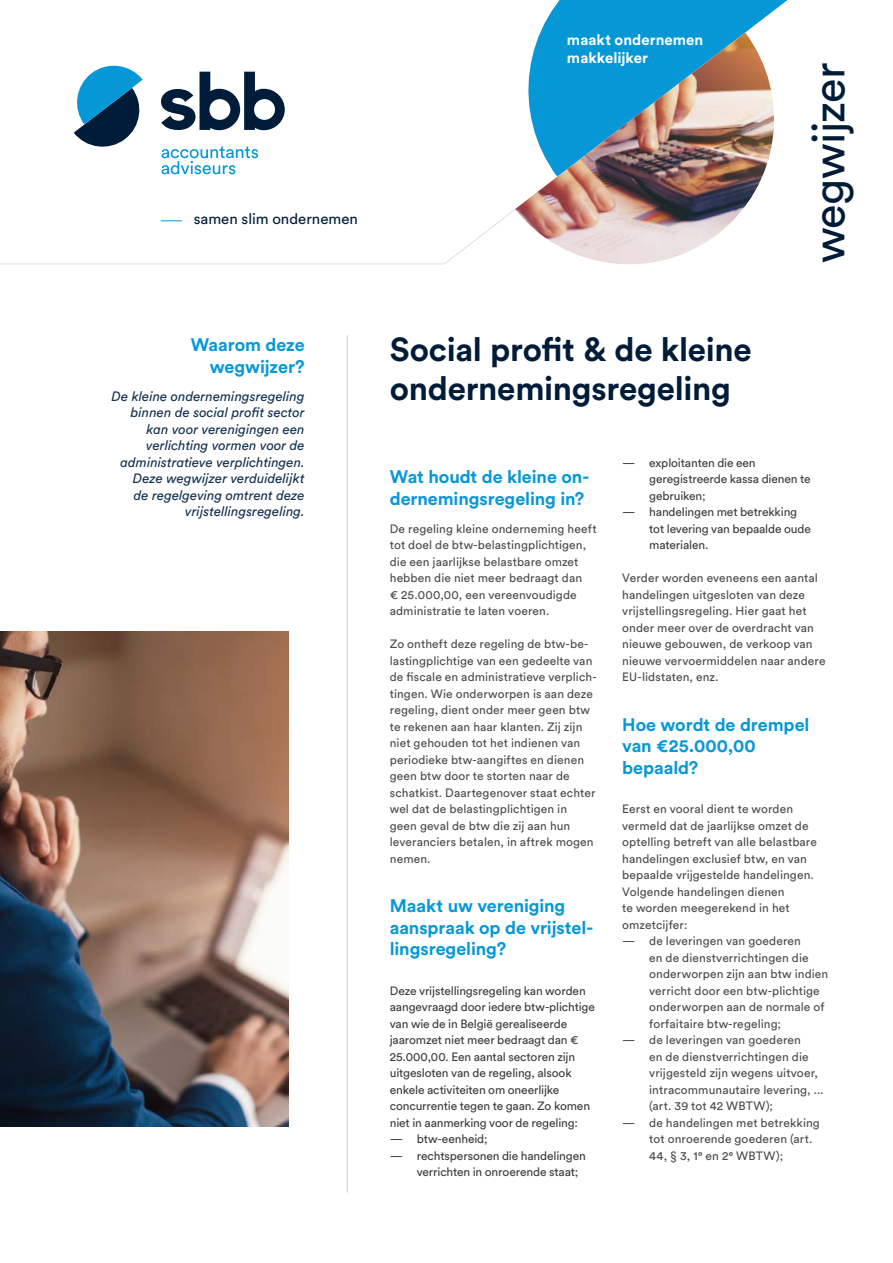
<style>
.page{position:relative;width:893px;height:1263px;background:#fff}
.page>*{position:absolute;margin:0;border:0;box-sizing:border-box;transform-origin:0 0}
.t1{font:45px "Circular Std";letter-spacing:-.01em;color:#001c38}
.t2{font:700 33px/39px "Circular Std";letter-spacing:-.01em;color:#001c38}
.t3{font:700 18px/21.6px "Circular Std";letter-spacing:-.005em;color:#0698d6}
.t4{font:700 15px/18px "Circular Std";letter-spacing:.005em;color:#fff}
.t5{font:15px "Circular Std";letter-spacing:.005em;color:#001c38}
.t6{font:italic 13.5px/16.5px "Circular Std";color:#133250;text-align:right}
.t7{font:12px/16.5px "Circular Std";letter-spacing:.01em;color:#4a4a49}
.t8{font:12px/16.5px "Circular Std";letter-spacing:-.01em;color:#3c3c3b}
</style>
<div class="page">
<svg style="left:0;top:0;width:788px;height:265px"></svg>
<svg style="left:510px;top:0;width:277px;height:177px;fill:#0698d6"></svg>
<svg style="left:162px;top:147px;width:96px;height:27px"></svg>
<svg style="left:72px;top:61px;width:72px;height:90px"></svg>
<svg style="left:161px;top:72px;width:124px;height:58px"></svg>
<hr style="left:347px;top:335px;width:1px;height:858px;background:#d0d0d0">
<svg style="left:161px;top:220px;width:21px;height:1px"></svg>
<img style="left:515px;top:33px;width:273px;height:232px">
<img style="left:0;top:632px;width:288px;height:494px">
<p class="t5" style="left:194px;top:209px;width:166px">samen slim ondernemen</p>
<h3 class="t3" style="left:191px;top:333px;width:116px;text-align:right">Waarom deze wegwijzer?</h3>
<p class="t6" style="left:112px;top:387px;width:195px">De kleine ondernemingsregeling binnen de social profit sector kan voor verenigingen een verlichting vormen voor de administratieve verplichtingen.<br>Deze wegwijzer verduidelijkt<br>de regelgeving omtrent deze vrijstellingsregeling.</p>
<p class="t4" style="left:567px;top:30px;width:138px">maakt ondernemen makkelijker</p>
<h2 class="t2" style="left:390px;top:329px;width:364px">Social profit &amp; de kleine ondernemingsregeling</h2>
<h1 class="t1" style="left:801px;top:263px;width:202px;rotate:-90deg">wegwijzer</h1>
<h3 class="t3" style="left:390px;top:465px;width:201px">Wat houdt de kleine on&shy;dernemingsregeling in?</h3>
<p class="t7" style="left:390px;top:520px;width:208px">De regeling kleine onderneming heeft tot doel de btw-belastingplichtigen, die een jaarlijkse belastbare omzet hebben die niet meer bedraagt dan<br>€ 25.000,00, een vereenvoudigde administratie te laten voeren.</p>
<p class="t7" style="left:390px;top:635px;width:208px">Zo ontheft deze regeling de btw-be&shy;lastingplichtige van een gedeelte van de fiscale en administratieve verplich&shy;tingen. Wie onderworpen is aan deze regeling, dient onder meer geen btw te rekenen aan haar klanten. Zij zijn niet gehouden tot het indienen van periodieke btw-aangiftes en dienen geen btw door te storten naar de schatkist. Daartegenover staat echter wel dat de belastingplichtigen in geen geval de btw die zij aan hun leveranciers betalen, in aftrek mogen nemen.</p>
<h3 class="t3" style="left:390px;top:894px;width:205px">Maakt uw vereniging aanspraak op de vrijstel&shy;lingsregeling?</h3>
<p class="t8" style="left:390px;top:982px;width:207px">Deze vrijstellingsregeling kan worden aangevraagd door iedere btw-plichtige van wie de in België gerealiseerde jaaromzet niet meer bedraagt dan € 25.000,00. Een aantal sectoren zijn uitgesloten van de regeling, alsook enkele activiteiten om oneerlijke concurrentie tegen te gaan. Zo komen niet in aanmerking voor de regeling:</p>
<p class="t8" style="left:390px;top:1130px;width:99px">— btw-eenheid;</p>
<p class="t8" style="left:417px;top:1147px;width:171px;text-indent:-27px">— rechtspersonen die handelingen verrichten in onroerende staat;</p>
<p class="t8" style="left:649px;top:454px;width:163px;text-indent:-27px">— exploitanten die een geregistreerde kassa dienen te gebruiken;</p>
<p class="t8" style="left:649px;top:503px;width:163px;text-indent:-27px">— handelingen met betrekking tot levering van bepaalde oude materialen.</p>
<p class="t7" style="left:622px;top:569px;width:205px">Verder worden eveneens een aantal handelingen uitgesloten van deze vrijstellingsregeling. Hier gaat het onder meer over de overdracht van nieuwe gebouwen, de verkoop van nieuwe vervoermiddelen naar andere<br>EU-lidstaten, enz.</p>
<h3 class="t3" style="left:622px;top:713px;width:189px">Hoe wordt de drempel van €25.000,00 bepaald?</h3>
<p class="t7" style="left:622px;top:800px;width:196px">Eerst en vooral dient te worden vermeld dat de jaarlijkse omzet de optelling betreft van alle belastbare handelingen exclusief btw, en van bepaalde vrijgestelde handelingen.<br>Volgende handelingen dienen<br>te worden meegerekend in het omzetcijfer:</p>
<p class="t7" style="left:649px;top:932px;width:181px;text-indent:-27px">— de leveringen van goederen<br>en de dienstverrichtingen die onderworpen zijn aan btw indien verricht door een btw-plichtige onderworpen aan de normale of forfaitaire btw-regeling;</p>
<p class="t7" style="left:649px;top:1031px;width:176px;text-indent:-27px">— de leveringen van goederen<br>en de dienstverrichtingen die vrijgesteld zijn wegens uitvoer, intracommunautaire levering, ... (art. 39 tot 42 WBTW);</p>
<p class="t7" style="left:649px;top:1114px;width:172px;text-indent:-27px">— de handelingen met betrekking tot onroerende goederen (art.<br>44, § 3, 1° en 2° WBTW);</p>
</div>
